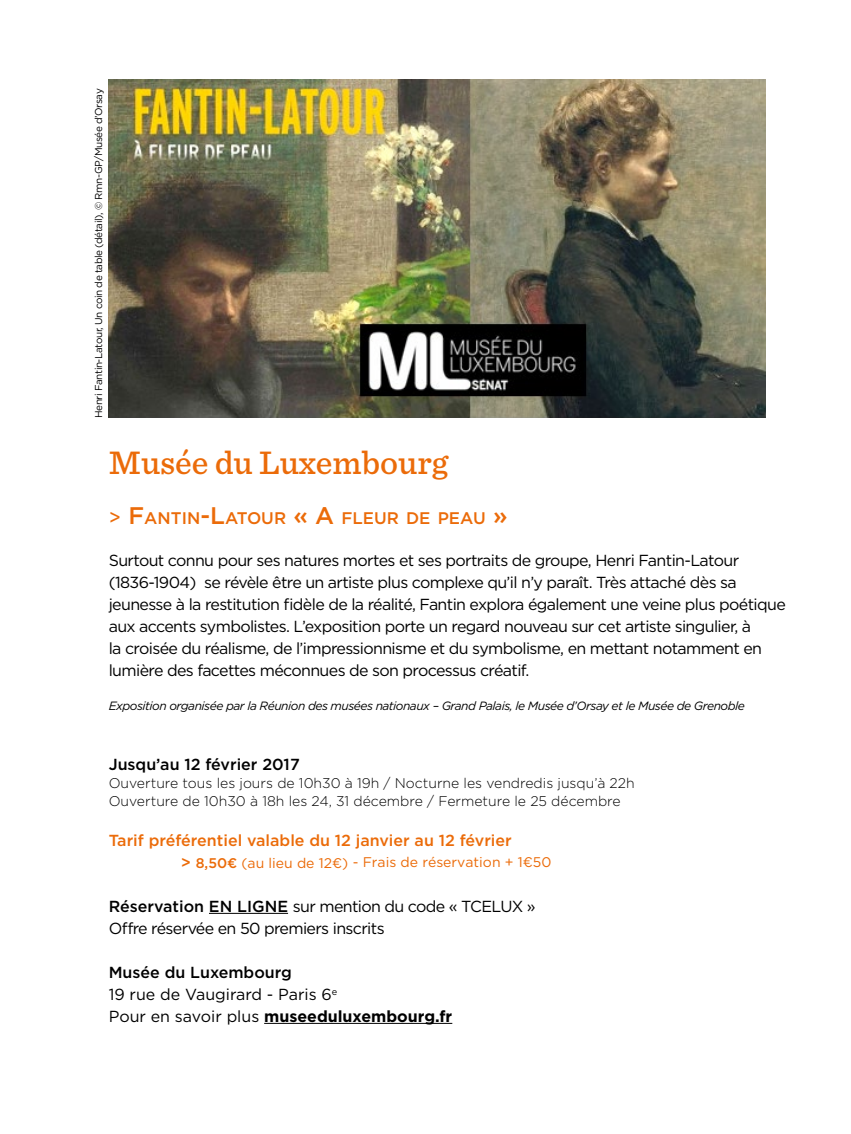
<style>
.page{position:relative;width:851px;height:1134px;background:#fff}
.page>*{position:absolute;margin:0;border:0;box-sizing:border-box;transform-origin:0 0}
.t1{font:500 34px "Sentinel";color:#eb6b09}
.t2{font:500 16.8px "Gotham";color:#eb6b09}
.t3{font:16px/22px "Gotham";letter-spacing:-.04em;color:#000}
.t4{font:16px/22px "Gotham";color:#000}
.t5{font:500 16px "Gotham";color:#eb6b09}
.t6{font:500 16px "Gotham";color:#000}
.t7{font:300 14px/18px "Gotham";color:#000}
.t8{font:14px "Gotham";color:#eb6b09}
.t9{font:italic 12px "Gotham";letter-spacing:-.04em;color:#000}
.t10{font:10px "Gotham";letter-spacing:-.04em;color:#000}
.s1{font-family:"Sentinel";font-weight:600;font-size:24px}
.s2{font-size:24px}
.s3{font-weight:500;font-size:16px}
.s4{font-weight:500}
.s5{font-weight:700}
</style>
<div class="page">
<hr style="left:209px;top:913px;width:79px;height:1px;background:#000">
<hr style="left:264px;top:1023px;width:188px;height:1px;background:#000">
<img style="left:109px;top:79px;width:656px;height:338px">
<p class="t10" style="left:92px;top:418px;width:331px;rotate:-90deg">Henri Fantin-Latour, Un coin de table (détail), © Rmn-GP/Musée d’Orsay</p>
<h1 class="t1" style="left:109px;top:436px;width:340px">Musée du Luxembourg</h1>
<p class="t2" style="left:109px;top:507px;width:400px"><span class="s1">&gt;</span> <span class="s2">F</span>ANTIN<span class="s2">-L</span>ATOUR <span class="s2">« A</span> FLEUR DE PEAU <span class="s2">»</span></p>
<p class="t3" style="left:109px;top:549px;width:678px">Surtout connu pour ses natures mortes et ses portraits de groupe, Henri Fantin-Latour (1836-1904) se révèle être un artiste plus complexe qu’il n’y paraît. Très attaché dès sa jeunesse à la restitution fidèle de la réalité, Fantin explora également une veine plus poétique aux accents symbolistes. L’exposition porte un regard nouveau sur cet artiste singulier, à<br>la croisée du réalisme, de l’impressionnisme et du symbolisme, en mettant notamment en lumière des facettes méconnues de son processus créatif.</p>
<p class="t9" style="left:109px;top:698px;width:637px">Exposition organisée par la Réunion des musées nationaux – Grand Palais, le Musée d’Orsay et le Musée de Grenoble</p>
<p class="t6" style="left:109px;top:754px;width:192px">Jusqu’au 12 février 2017</p>
<p class="t7" style="left:109px;top:773px;width:527px">Ouverture tous les jours de 10h30 à 19h / Nocturne les vendredis jusqu’à 22h<br>Ouverture de 10h30 à 18h les 24, 31 décembre / Fermeture le 25 décembre</p>
<p class="t5" style="left:109px;top:830px;width:404px">Tarif préférentiel valable du 12 janvier au 12 février</p>
<p class="t8" style="left:181px;top:853px;width:372px"><span class="s3">&gt;</span> <span class="s4">8,50€</span> (au lieu de 12€) - Frais de réservation + 1€50</p>
<p class="t3" style="left:109px;top:895px;width:428px"><span class="s4">Réservation EN LIGNE</span> sur mention du code « TCELUX »<br>Offre réservée en 50 premiers inscrits</p>
<p class="t4" style="left:109px;top:961px;width:345px"><span class="s4">Musée du Luxembourg<br></span>19 rue de Vaugirard - Paris 6<sup>e<br></sup>Pour en savoir plus <span class="s5">museeduluxembourg.fr</span></p>
</div>
